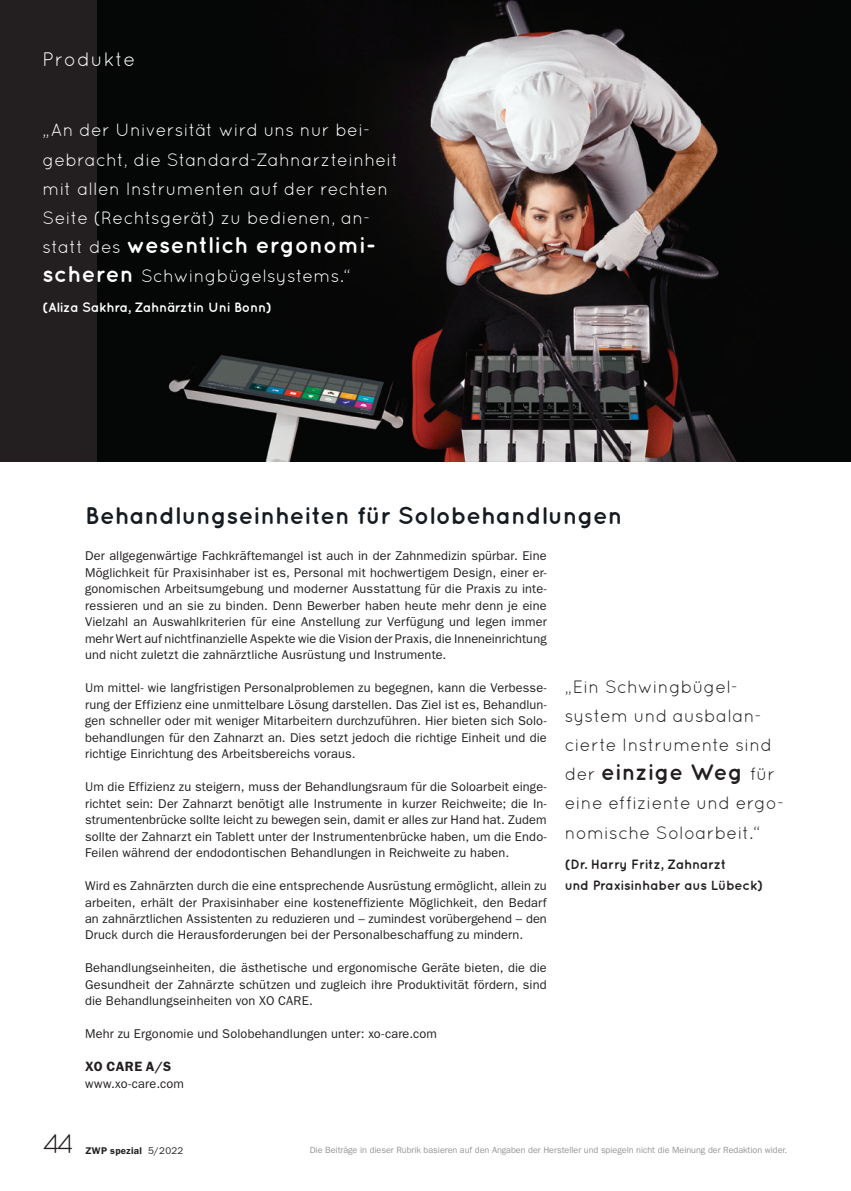
<style>
.page{position:relative;width:851px;height:1191px;background:#fff}
.page>*{position:absolute;margin:0;border:0;box-sizing:border-box;transform-origin:0 0}
.t1{font:27px "Quicksand";color:#231f20}
.t2{font:700 24px "Quicksand";color:#161b21}
.t3{font:700 22.8px "Quicksand";letter-spacing:.01em;color:#fff}
.t4{font:700 22.65px "Quicksand";letter-spacing:.005em;color:#231f20}
.t5{font:19.5px "Quicksand";letter-spacing:.05em;color:#fff}
.t6{font:17.85px/29.1px "Quicksand";letter-spacing:.01em;color:#fff}
.t7{font:17.85px/29.1px "Quicksand";letter-spacing:.01em;color:#231f20}
.t8{font:700 13.5px/21.5px "Quicksand";letter-spacing:-.015em;color:#231f20}
.t9{font:700 13.5px "Quicksand";letter-spacing:-.015em;color:#fff}
.t10{font:600 13.5px "ITC Franklin Gothic Std";letter-spacing:.03em;color:#231f20}
.t11{font:12.75px/16.5px "ITC Franklin Gothic Std";letter-spacing:.01em;color:#231f20;text-align:justify}
.t12{font:600 9.75px "ITC Franklin Gothic Std";letter-spacing:.035em;color:#231f20}
.t13{font:9px "ITC Franklin Gothic Std";letter-spacing:-.005em;color:#939598}
.s1{font-weight:400;font-size:17.85px}
.s2{font-weight:700;font-size:22.8px}
.s3{font-weight:400}
</style>
<div class="page">
<div style="left:0;top:0;width:850px;height:461px;background:#231f20"></div>
<img style="left:98px;top:0;width:752px;height:461px">
<h3 class="t5" style="left:43px;top:48px;width:94px">Produkte</h3>
<h3 class="t6" style="left:43px;top:115px;width:357px">„An der Universität wird uns nur bei&shy;gebracht, die Standard-Zahnarzteinheit mit allen Instrumenten auf der rechten Seite (Rechtsgerät) zu bedienen, an-</h3>
<h3 class="t3" style="left:43px;top:231px;width:334px"><span class="s1">statt des</span> wesentlich ergonomi-</h3>
<h3 class="t6" style="left:43px;top:261px;width:310px"><span class="s2">scheren</span> Schwingbügelsystems.“</h3>
<p class="t9" style="left:43px;top:299px;width:231px">(Aliza Sakhra, Zahnärztin Uni Bonn)</p>
<h2 class="t2" style="left:85px;top:501px;width:538px">Behandlungseinheiten für Solobehandlungen</h2>
<p class="t11" style="left:85px;top:548px;width:463px">Der allgegenwärtige Fachkräftemangel ist auch in der Zahnmedizin spürbar. Eine Möglichkeit für Praxisinhaber ist es, Personal mit hochwertigem Design, einer er&shy;gonomischen Arbeitsumgebung und moderner Ausstattung für die Praxis zu inte&shy;ressieren und an sie zu binden. Denn Bewerber haben heute mehr denn je eine Vielzahl an Auswahlkriterien für eine Anstellung zur Verfügung und legen immer mehr Wert auf nichtfinanzielle Aspekte wie die Vision der Praxis, die Inneneinrichtung und nicht zuletzt die zahnärztliche Ausrüstung und Instrumente.</p>
<p class="t11" style="left:85px;top:680px;width:463px">Um mittel- wie langfristigen Personalproblemen zu begegnen, kann die Verbesse&shy;rung der Effizienz eine unmittelbare Lösung darstellen. Das Ziel ist es, Behandlun&shy;gen schneller oder mit weniger Mitarbeitern durchzuführen. Hier bieten sich Solo&shy;behandlungen für den Zahnarzt an. Dies setzt jedoch die richtige Einheit und die richtige Einrichtung des Arbeitsbereichs voraus.</p>
<p class="t11" style="left:85px;top:778px;width:463px">Um die Effizienz zu steigern, muss der Behandlungsraum für die Soloarbeit einge&shy;richtet sein: Der Zahnarzt benötigt alle Instrumente in kurzer Reichweite; die In&shy;strumentenbrücke sollte leicht zu bewegen sein, damit er alles zur Hand hat. Zudem sollte der Zahnarzt ein Tablett unter der Instrumentenbrücke haben, um die Endo-Feilen während der endodontischen Behandlungen in Reichweite zu haben.</p>
<p class="t11" style="left:85px;top:877px;width:463px">Wird es Zahnärzten durch die eine entsprechende Ausrüstung ermöglicht, allein zu arbeiten, erhält der Praxisinhaber eine kosteneffiziente Möglichkeit, den Bedarf an zahnärztlichen Assistenten zu reduzieren und – zumindest vorübergehend – den Druck durch die Herausforderungen bei der Personalbeschaffung zu mindern.</p>
<p class="t11" style="left:85px;top:960px;width:463px">Behandlungseinheiten, die ästhetische und ergonomische Geräte bieten, die die Gesundheit der Zahnärzte schützen und zugleich ihre Produktivität fördern, sind die Behandlungseinheiten von XO CARE.</p>
<p class="t11" style="left:85px;top:1026px;width:353px">Mehr zu Ergonomie und Solobehandlungen unter: xo-care.com</p>
<p class="t10" style="left:85px;top:1058px;width:88px">XO CARE A/S</p>
<p class="t11" style="left:85px;top:1075px;width:100px">www.xo-care.com</p>
<h3 class="t7" style="left:564px;top:672px;width:209px">„Ein Schwingbügel&shy;system und ausbalan&shy;cierte Instrumente sind</h3>
<h3 class="t4" style="left:564px;top:758px;width:212px"><span class="s1">der</span> einzige Weg <span class="s1">für</span></h3>
<h3 class="t7" style="left:564px;top:788px;width:221px">eine effiziente und ergo&shy;nomische Soloarbeit.“</h3>
<p class="t8" style="left:564px;top:852px;width:200px">(Dr. Harry Fritz, Zahnarzt<br>und Praxisinhaber aus Lübeck)</p>
<h1 class="t1" style="left:43px;top:1128px;width:33px">44</h1>
<p class="t12" style="left:85px;top:1144px;width:100px">ZWP spezial <span class="s3">5/2022</span></p>
<p class="t13" style="left:309px;top:1145px;width:479px">Die Beiträge in dieser Rubrik basieren auf den Angaben der Hersteller und spiegeln nicht die Meinung der Redaktion wider.</p>
</div>
